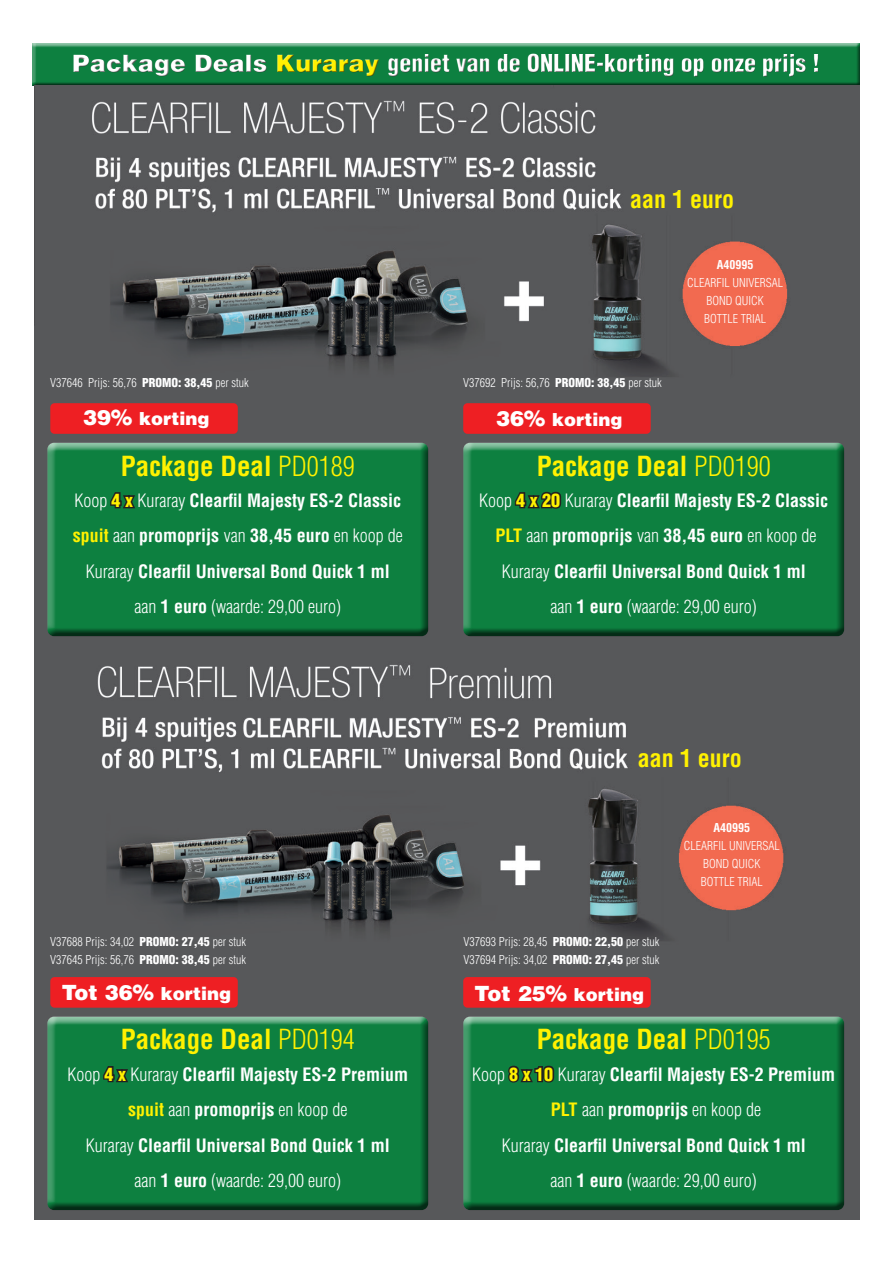
<style>
.page{position:relative;width:893px;height:1263px;background:#fff}
.page>*{position:absolute;margin:0;border:0;box-sizing:border-box;transform-origin:0 0}
.t1{font:700 condensed 27px "Helvetica LT Std";color:#fff101}
.t2{font:900 condensed 24px "Helvetica LT Std";color:#fff}
.t3{font:700 condensed 24px "Helvetica LT Std";color:#fff101}
.t4{font:700 condensed 18px/35.5px "Helvetica LT Std";color:#fff;text-align:center}
.t5{font:900 18px "Helvetica LT Std";color:#fff}
.t6{font:300 condensed 12px/18px "Helvetica LT Std";color:#fff;text-align:center}
.t7{font:700 condensed 12px "Helvetica LT Std";color:#fff}
.s1{font-stretch:normal}
.s2{font-stretch:normal;color:#fff101}
.s3{font-weight:900}
.s4{font-size:21px}
.s5{font-weight:300}
.s6{font-weight:900;color:#231f20}
.s7{color:#fff101}
</style>
<div class="page">
<div style="left:33px;top:43px;width:828px;height:44px;background:#231f20;opacity:.75"></div>
<div style="left:73px;top:52px;width:746px;height:24px;background:#0d8040"></div>
<div style="left:73px;top:54px;width:746px;height:23px;background:#231f20;opacity:.75"></div>
<img style="left:34px;top:85px;width:825px;height:1134px">
<div style="left:47px;top:443px;width:381px;height:194px;background:#231f20;opacity:.75"></div>
<div style="left:463px;top:443px;width:381px;height:194px;background:#231f20;opacity:.75"></div>
<div style="left:50px;top:403px;width:188px;height:31px;background:#ee1f23;border-radius:4px"></div>
<div style="left:463px;top:403px;width:188px;height:31px;background:#ee1f23;border-radius:4px"></div>
<div style="left:47px;top:1017px;width:381px;height:194px;background:#231f20;opacity:.75"></div>
<div style="left:463px;top:1017px;width:381px;height:194px;background:#231f20;opacity:.75"></div>
<div style="left:50px;top:977px;width:188px;height:31px;background:#ee1f23;border-radius:4px"></div>
<div style="left:463px;top:977px;width:188px;height:31px;background:#ee1f23;border-radius:4px"></div>
<h2 class="t2" style="left:73px;top:48px;width:749px"><span class="s1">Package Deals</span> <span class="s2">Kuraray</span> geniet van de ONLINE-korting op onze prijs !</h2>
<h2 class="t3" style="left:630px;top:184px;width:105px">aan 1 euro</h2>
<p class="t6" style="left:50px;top:374px;width:200px">V37646 Prijs: 56,76 <span class="s3">PROMO: 38,45</span> per stuk</p>
<p class="t6" style="left:463px;top:374px;width:200px">V37692 Prijs: 56,76 <span class="s3">PROMO: 38,45</span> per stuk</p>
<p class="t5" style="left:83px;top:406px;width:128px"><span class="s4">39%</span> korting</p>
<p class="t5" style="left:496px;top:407px;width:128px"><span class="s4">36%</span> korting</p>
<p class="t7" style="left:717px;top:257px;width:38px">A40995</p>
<p class="t6" style="left:687px;top:273px;width:97px">CLEARFIL UNIVERSAL<br>BOND QUICK<br>BOTTLE TRIAL</p>
<h1 class="t1" style="left:121px;top:449px;width:235px">Package Deal <span class="s5">PD0189</span></h1>
<p class="t4" style="left:73px;top:482px;width:331px"><span class="s5">Koop</span> <span class="s6">4 x</span> <span class="s5">Kuraray</span> Clearfil Majesty ES-2 Classic <span class="s7">spuit</span> <span class="s5">aan</span> promoprijs <span class="s5">van</span> 38,45 euro <span class="s5">en koop de Kuraray</span> Clearfil Universal Bond Quick 1 ml <span class="s5">aan</span> 1 euro <span class="s5">(waarde: 29,00 euro)</span></p>
<h1 class="t1" style="left:537px;top:449px;width:235px">Package Deal <span class="s5">PD0190</span></h1>
<p class="t4" style="left:479px;top:482px;width:350px"><span class="s5">Koop</span> <span class="s6">4 x 20</span> <span class="s5">Kuraray</span> Clearfil Majesty ES-2 Classic <span class="s7">PLT</span> <span class="s5">aan</span> promoprijs <span class="s5">van</span> 38,45 euro <span class="s5">en koop de Kuraray</span> Clearfil Universal Bond Quick 1 ml<br><span class="s5">aan</span> 1 euro <span class="s5">(waarde: 29,00 euro)</span></p>
<h2 class="t3" style="left:638px;top:744px;width:105px">aan 1 euro</h2>
<p class="t7" style="left:713px;top:820px;width:38px">A40995</p>
<p class="t6" style="left:684px;top:837px;width:97px">CLEARFIL UNIVERSAL<br>BOND QUICK<br>BOTTLE TRIAL</p>
<p class="t6" style="left:50px;top:933px;width:197px;text-align:left">V37688 Prijs: 34,02 <span class="s3">PROMO: 27,45</span> per stuk<br>V37645 Prijs: 56,76 <span class="s3">PROMO: 38,45</span> per stuk</p>
<p class="t6" style="left:463px;top:933px;width:197px;text-align:left">V37693 Prijs: 28,45 <span class="s3">PROMO: 22,50</span> per stuk<br>V37694 Prijs: 34,02 <span class="s3">PROMO: 27,45</span> per stuk</p>
<p class="t5" style="left:62px;top:981px;width:171px"><span class="s4">Tot 36%</span> korting</p>
<p class="t5" style="left:475px;top:982px;width:171px"><span class="s4">Tot 25%</span> korting</p>
<h1 class="t1" style="left:121px;top:1023px;width:235px">Package Deal <span class="s5">PD0194</span></h1>
<p class="t4" style="left:68px;top:1056px;width:342px"><span class="s5">Koop</span> <span class="s6">4 x</span> <span class="s5">Kuraray</span> Clearfil Majesty ES-2 Premium <span class="s7">spuit</span> <span class="s5">aan</span> promoprijs <span class="s5">en koop de<br>Kuraray</span> Clearfil Universal Bond Quick 1 ml<br><span class="s5">aan</span> 1 euro <span class="s5">(waarde: 29,00 euro)</span></p>
<h1 class="t1" style="left:537px;top:1023px;width:235px">Package Deal <span class="s5">PD0195</span></h1>
<p class="t4" style="left:472px;top:1056px;width:364px"><span class="s5">Koop</span> <span class="s6">8 x 10</span> <span class="s5">Kuraray</span> Clearfil Majesty ES-2 Premium <span class="s7">PLT</span> <span class="s5">aan</span> promoprijs <span class="s5">en koop de<br>Kuraray</span> Clearfil Universal Bond Quick 1 ml<br><span class="s5">aan</span> 1 euro <span class="s5">(waarde: 29,00 euro)</span></p>
</div>
